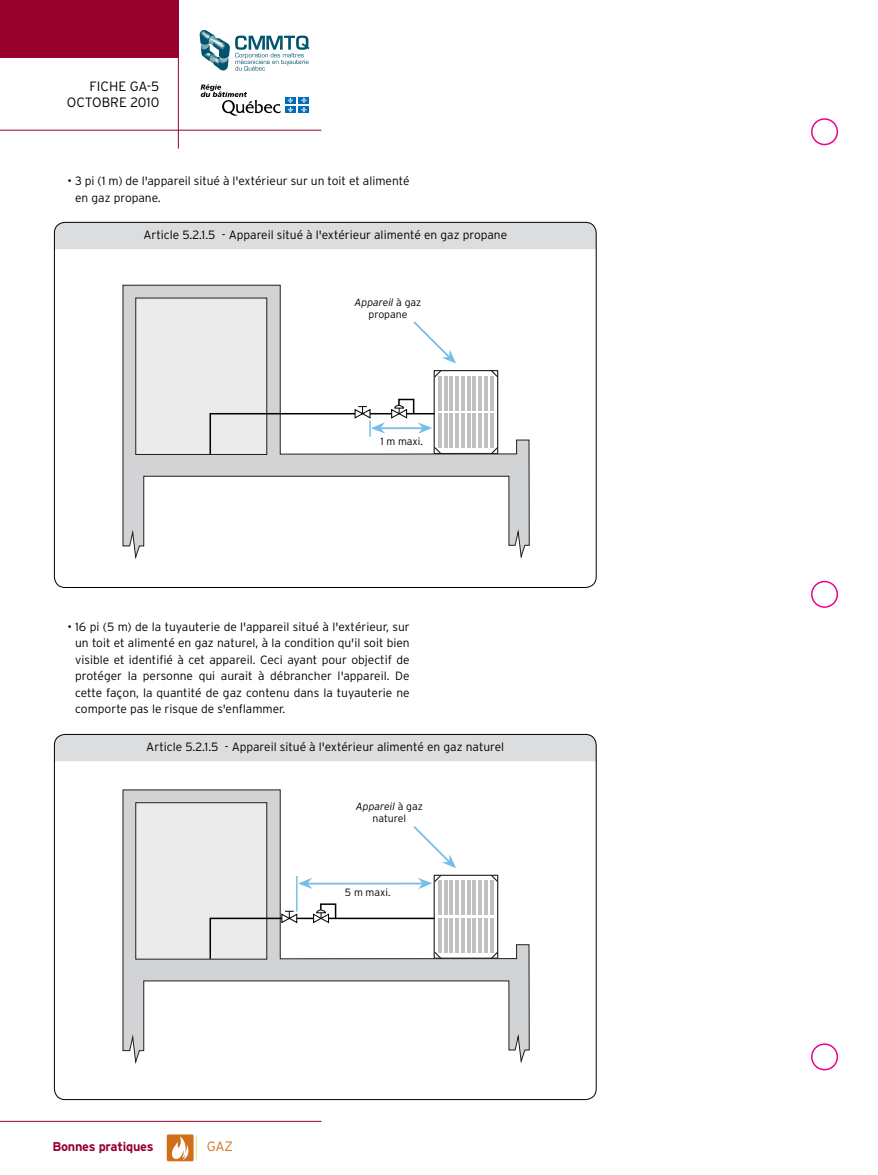
<style>
.page{position:relative;width:878px;height:1175px;background:#fff}
.page>*{position:absolute;margin:0;border:0;box-sizing:border-box;transform-origin:0 0}
.t1{font:300 13.5px/16px "Interstate";color:#000;text-align:right}
.t2{font:300 13.5px "Interstate";color:#d06f1a}
.t3{font:700 12.75px "Interstate";letter-spacing:-.02em;color:#98012d}
.t4{font:300 12px/16.5px "Interstate";color:#000}
.t5{font:300 10.5px/12px "Interstate";color:#000;text-align:center}
.s1{font-style:italic}
</style>
<div class="page">
<div style="left:811px;top:118px;width:27px;height:27px;border:2px solid #ec008c;border-radius:50%"></div>
<div style="left:811px;top:1043px;width:27px;height:27px;border:2px solid #ec008c;border-radius:50%"></div>
<div style="left:811px;top:581px;width:27px;height:27px;border:2px solid #ec008c;border-radius:50%"></div>
<div style="left:0;top:0;width:178px;height:57px;background:#98002e"></div>
<hr style="left:178px;top:0;width:1px;height:148px;background:#98002e">
<hr style="left:0;top:130px;width:321px;height:1px;background:#98002e">
<svg style="left:200px;top:30px;width:109px;height:41px"></svg>
<svg style="left:200px;top:84px;width:81px;height:32px"></svg>
<div style="left:285px;top:97px;width:11px;height:6px;background:#006cb7"></div>
<div style="left:299px;top:97px;width:10px;height:6px;background:#006cb7"></div>
<div style="left:285px;top:106px;width:11px;height:7px;background:#006cb7"></div>
<svg style="left:287px;top:97px;width:6px;height:16px"></svg>
<div style="left:299px;top:106px;width:10px;height:7px;background:#006cb7"></div>
<svg style="left:301px;top:97px;width:6px;height:16px"></svg>
<div style="left:167px;top:1134px;width:26px;height:27px;background:#d06f1a;border-radius:2px"></div>
<svg style="left:171px;top:1136px;width:18px;height:23px"></svg>
<hr style="left:0;top:1120px;width:321px;height:1px;background:#98002e">
<div style="left:54px;top:222px;width:542px;height:27px;background:#dcddde"></div>
<svg style="left:122px;top:284px;width:408px;height:276px"></svg>
<svg style="left:209px;top:398px;width:233px;height:57px"></svg>
<div style="left:54px;top:734px;width:542px;height:27px;background:#dcddde"></div>
<svg style="left:122px;top:789px;width:408px;height:275px"></svg>
<svg style="left:209px;top:902px;width:233px;height:58px"></svg>
<svg style="left:298px;top:877px;width:14px;height:12px"></svg>
<svg style="left:411px;top:824px;width:45px;height:65px"></svg>
<hr style="left:306px;top:882px;width:119px;height:2px;background:#75bee9">
<hr style="left:296px;top:876px;width:1px;height:35px;background:#75bee9">
<p class="t1" style="left:67px;top:78px;width:94px">Fiche GA-5<br>OCTOBRE 2010</p>
<p class="t4" style="left:75px;top:173px;width:336px;text-indent:-8px">• 3 pi (1 m) de l'appareil situé à l'extérieur sur un toit et alimenté en gaz propane.</p>
<p class="t4" style="left:143px;top:227px;width:365px">Article 5.2.1.5 - Appareil situé à l'extérieur alimenté en gaz propane</p>
<p class="t5" style="left:354px;top:296px;width:68px"><span class="s1">Appareil</span> à gaz propane</p>
<p class="t5" style="left:380px;top:435px;width:44px">1 m maxi.</p>
<p class="t4" style="left:75px;top:618px;width:336px;text-align:justify;text-indent:-8px">• 16 pi (5 m) de la tuyauterie de l'appareil situé à l'extérieur, sur un toit et alimenté en gaz naturel, à la condition qu'il soit bien visible et identifié à cet appareil. Ceci ayant pour objectif de protéger la personne qui aurait à débrancher l'appareil. De cette façon, la quantité de gaz contenu dans la tuyauterie ne comporte pas le risque de s'enflammer.</p>
<p class="t4" style="left:146px;top:739px;width:359px">Article 5.2.1.5 - Appareil situé à l'extérieur alimenté en gaz naturel</p>
<p class="t5" style="left:356px;top:800px;width:68px"><span class="s1">Appareil</span> à gaz naturel</p>
<p class="t3" style="left:52px;top:1139px;width:103px">Bonnes pratiques</p>
<p class="t2" style="left:207px;top:1139px;width:28px">GAZ</p>
<p class="t5" style="left:345px;top:886px;width:47px">5 m maxi.</p>
</div>
